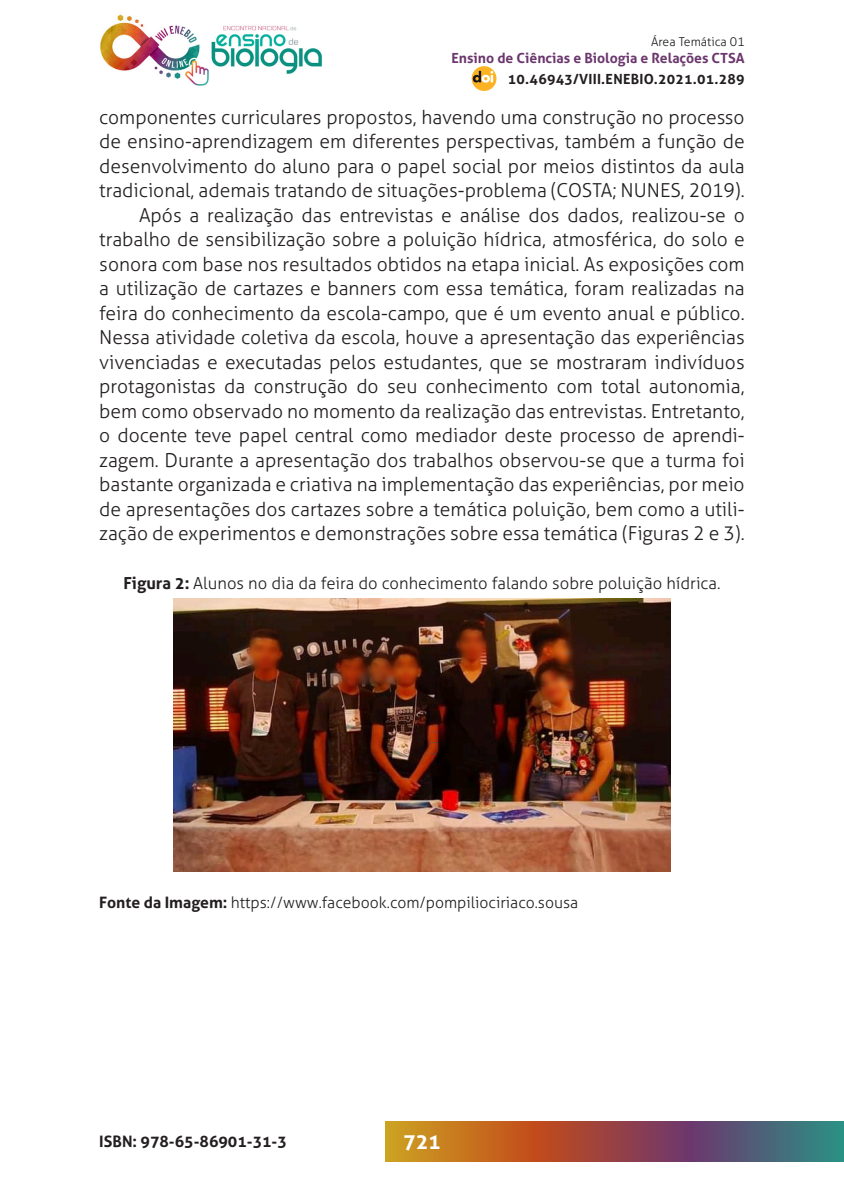
<style>
.page{position:relative;width:844px;height:1191px;background:#fff}
.page>*{position:absolute;margin:0;border:0;box-sizing:border-box;transform-origin:0 0}
.t1{font:700 21px "Aller";color:#fff}
._2_CORPO{font:300 19.25px/24.5px "Aller";color:#231f20;text-align:justify}
._7_LEGENDAS{font:300 16.62px "Aller";color:#231f20}
._8_FONTES{font:300 15.75px "Aller";color:#231f20}
.t2{font:700 15.75px "Aller";color:#231f20}
.t3{font:700 14px "Aller";color:#6c376e}
.t4{font:700 14px "Aller";letter-spacing:.02em;color:#231f20}
.t5{font:300 12.25px "Aller";color:#231f20}
.s1{font-weight:700}
</style>
<div class="page">
<img style="left:100px;top:14px;width:109px;height:72px">
<img style="left:211px;top:25px;width:111px;height:49px">
<svg style="left:385px;top:1121px;width:458px;height:40px;background:#8d5e49"></svg>
<div style="left:471px;top:66px;width:25px;height:25px;background:#fbb323;border-radius:50%"></div>
<svg style="left:472px;top:71px;width:21px;height:12px"></svg>
<img style="left:174px;top:598px;width:496px;height:273px">
<p class="t5" style="left:651px;top:34px;width:95px">Área Temática 01</p>
<p class="t3" style="left:451px;top:49px;width:294px">Ensino de Ciências e Biologia e Relações CTSA</p>
<p class="t4" style="left:508px;top:70px;width:238px">10.46943/VIII.ENEBIO.2021.01.289</p>
<p class="_2_CORPO" style="left:99px;top:105px;width:646px">componentes curriculares propostos, havendo uma construção no processo de ensino-aprendizagem em diferentes perspectivas, também a função de desenvolvimento do aluno para o papel social por meios distintos da aula tradicional, ademais tratando de situações-problema (COSTA; NUNES, 2019).</p>
<p class="_2_CORPO" style="left:99px;top:203px;width:646px;text-indent:40px">Após a realização das entrevistas e análise dos dados, realizou-se o trabalho de sensibilização sobre a poluição hídrica, atmosférica, do solo e sonora com base nos resultados obtidos na etapa inicial. As exposições com a utilização de cartazes e banners com essa temática, foram realizadas na feira do conhecimento da escola-campo, que é um evento anual e público.<br>Nessa atividade coletiva da escola, houve a apresentação das experiências vivenciadas e executadas pelos estudantes, que se mostraram indivíduos protagonistas da construção do seu conhecimento com total autonomia, bem como observado no momento da realização das entrevistas. Entretanto, o docente teve papel central como mediador deste processo de aprendi&shy;zagem. Durante a apresentação dos trabalhos observou-se que a turma foi bastante organizada e criativa na implementação das experiências, por meio de apresentações dos cartazes sobre a temática poluição, bem como a utili&shy;zação de experimentos e demonstrações sobre essa temática (Figuras 2 e 3).</p>
<p class="_7_LEGENDAS" style="left:123px;top:573px;width:598px"><span class="s1">Figura 2:</span> Alunos no dia da feira do conhecimento falando sobre poluição hídrica.</p>
<p class="_8_FONTES" style="left:99px;top:893px;width:480px"><span class="s1">Fonte da Imagem:</span> https://www.facebook.com/pompiliociriaco.sousa</p>
<p class="t2" style="left:99px;top:1131px;width:189px">ISBN: 978-65-86901-31-3</p>
<p class="t1" style="left:403px;top:1128px;width:39px">721</p>
</div>
